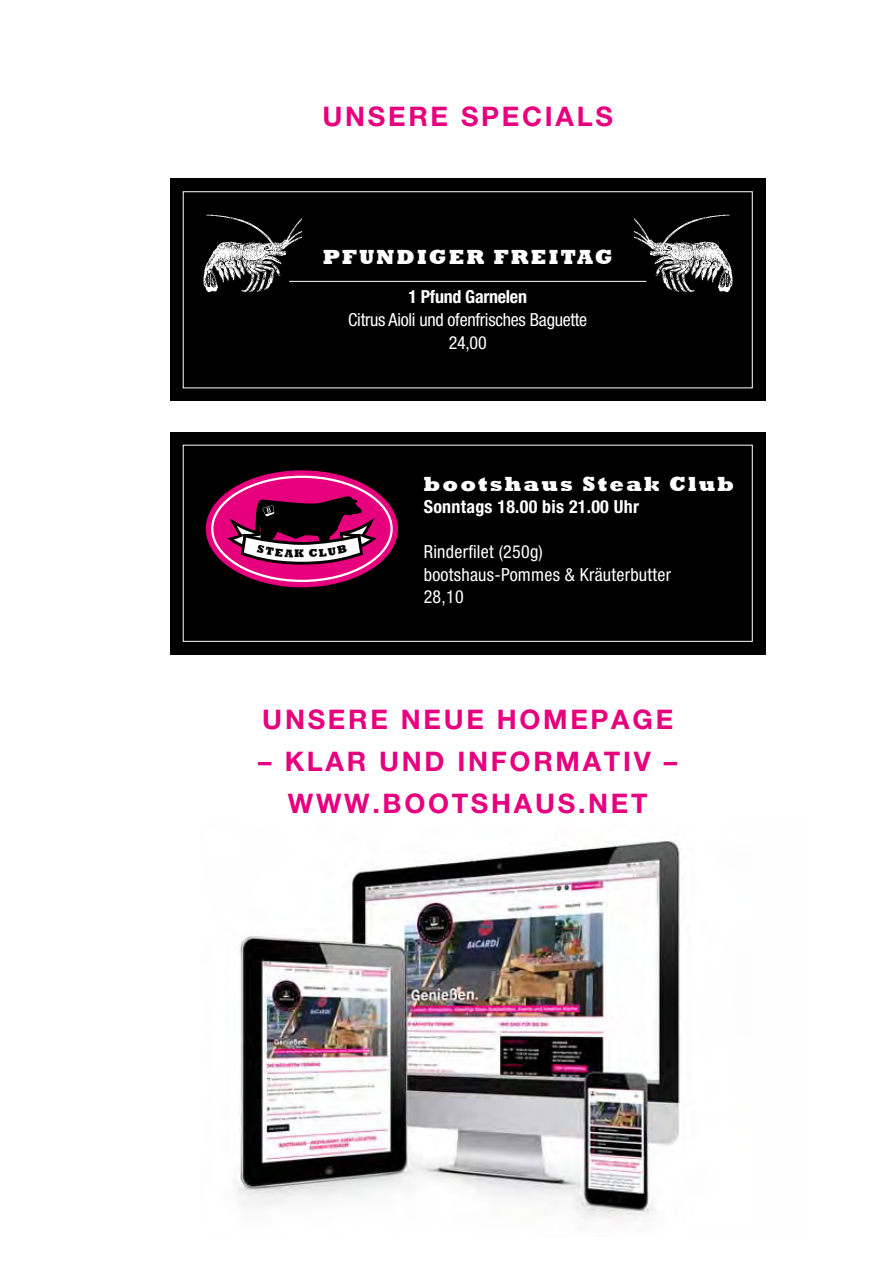
<style>
.page{position:relative;width:893px;height:1263px;background:#fff}
.page>*{position:absolute;margin:0;border:0;box-sizing:border-box;transform-origin:0 0}
.t1{font:700 27px/42px "Helvetica Neue LT Pro";letter-spacing:.1em;color:#e6007d;text-align:center}
.t2{font:800 21px "Rockwell";letter-spacing:.1em;color:#fff}
.t3{font:condensed 18px/22.5px "Helvetica Neue LT Pro";letter-spacing:.015em;color:#fff}
.t4{font:condensed 18px/22.5px "Helvetica Neue LT Pro";letter-spacing:-.015em;color:#fff;text-align:center}
.t5{font:700 condensed 18px "Helvetica Neue LT Pro";letter-spacing:.015em;color:#fff}
.t6{font:700 condensed 18px "Helvetica Neue LT Pro";letter-spacing:-.015em;color:#fff}
</style>
<div class="page">
<div style="left:170px;top:432px;width:595px;height:222px;background:#000"></div>
<div style="left:183px;top:445px;width:570px;height:197px;border:1px solid #fff"></div>
<div style="left:206px;top:470px;width:192px;height:117px;background:#e6007d;border-radius:50%"></div>
<div style="left:170px;top:179px;width:595px;height:222px;background:#000"></div>
<div style="left:183px;top:191px;width:570px;height:197px;border:1px solid #fff"></div>
<img style="left:203px;top:214px;width:98px;height:79px">
<img style="left:634px;top:214px;width:99px;height:79px">
<hr style="left:289px;top:281px;width:357px;height:1px;background:#fff">
<img style="left:237px;top:840px;width:444px;height:379px">
<svg style="left:210px;top:474px;width:184px;height:109px"></svg>
<p class="t1" style="left:323px;top:94px;width:292px">UNSERE SPECIALS</p>
<p class="t2" style="left:323px;top:245px;width:291px">PFUNDIGER FREITAG</p>
<p class="t6" style="left:408px;top:286px;width:120px">1 Pfund Garnelen</p>
<p class="t4" style="left:348px;top:308px;width:241px">Citrus Aioli und ofenfrisches Baguette<br>24,00</p>
<p class="t2" style="left:424px;top:472px;width:312px">bootshaus Steak Club</p>
<p class="t5" style="left:424px;top:496px;width:217px">Sonntags 18.00 bis 21.00 Uhr</p>
<p class="t3" style="left:424px;top:541px;width:249px">Rinderfilet (250g) bootshaus-Pommes &amp; Kräuterbutter<br>28,10</p>
<p class="t1" style="left:262px;top:698px;width:412px">UNSERE NEUE HOMEPAGE</p>
<p class="t1" style="left:258px;top:740px;width:420px">– KLAR UND INFORMATIV –<br>WWW.BOOTSHAUS.NET</p>
</div>
